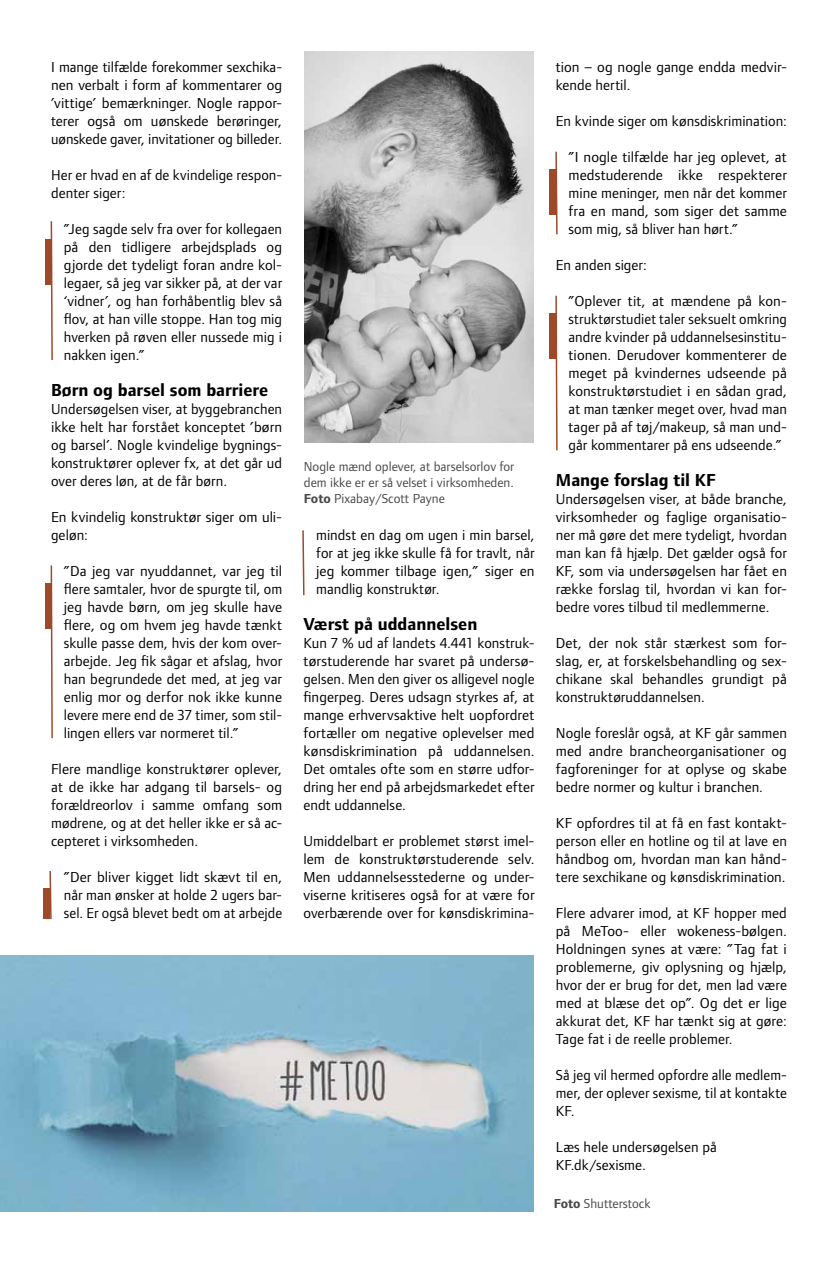
<style>
.page{position:relative;width:838px;height:1263px;background:#fff}
.page>*{position:absolute;margin:0;border:0;box-sizing:border-box;transform-origin:0 0}
.t1{font:700 18px "Foundry Form Sans";color:#000}
.t2{font:15px/18px "Foundry Form Sans";letter-spacing:.005em;color:#000;text-align:justify}
.t3{font:13.5px/16.2px "Foundry Form Sans";color:#484848;text-align:justify}
.s1{font-weight:700}
</style>
<div class="page">
<img style="left:0;top:955px;width:533px;height:256px">
<svg style="left:50px;top:221px;width:3px;height:139px"></svg>
<div style="left:45px;top:239px;width:6px;height:45px;background:#9c4a2a"></div>
<svg style="left:50px;top:565px;width:3px;height:174px"></svg>
<div style="left:45px;top:583px;width:6px;height:45px;background:#9c4a2a"></div>
<svg style="left:555px;top:295px;width:3px;height:156px"></svg>
<div style="left:550px;top:313px;width:6px;height:46px;background:#9c4a2a"></div>
<svg style="left:49px;top:871px;width:3px;height:49px"></svg>
<div style="left:44px;top:889px;width:6px;height:30px;background:#9c4a2a"></div>
<img style="left:304px;top:51px;width:229px;height:391px">
<svg style="left:302px;top:530px;width:3px;height:66px"></svg>
<svg style="left:555px;top:151px;width:3px;height:84px"></svg>
<div style="left:550px;top:169px;width:6px;height:46px;background:#9c4a2a"></div>
<p class="t2" style="left:51px;top:58px;width:233px">I mange tilfælde forekommer sexchika&shy;nen verbalt i form af kommentarer og ’vittige’ bemærkninger. Nogle rappor&shy;terer også om uønskede berøringer, uønskede gaver, invitationer og billeder.</p>
<p class="t2" style="left:51px;top:166px;width:233px">Her er hvad en af de kvindelige respon&shy;denter siger:</p>
<p class="t2" style="left:64px;top:220px;width:220px">”Jeg sagde selv fra over for kollegaen på den tidligere arbejdsplads og gjorde det tydeligt foran andre kol&shy;legaer, så jeg var sikker på, at der var ‘vidner’, og han forhåbentlig blev så flov, at han ville stoppe. Han tog mig hverken på røven eller nussede mig i nakken igen.”</p>
<p class="t1" style="left:51px;top:380px;width:219px">Børn og barsel som barriere</p>
<p class="t2" style="left:51px;top:400px;width:233px">Undersøgelsen viser, at byggebranchen ikke helt har forstået konceptet ’børn og barsel’. Nogle kvindelige bygnings&shy;konstruktører oplever fx, at det går ud over deres løn, at de får børn.</p>
<p class="t2" style="left:51px;top:508px;width:233px">En kvindelig konstruktør siger om uli&shy;geløn:</p>
<p class="t2" style="left:64px;top:562px;width:220px">”Da jeg var nyuddannet, var jeg til flere samtaler, hvor de spurgte til, om jeg havde børn, om jeg skulle have flere, og om hvem jeg havde tænkt skulle passe dem, hvis der kom over&shy;arbejde. Jeg fik sågar et afslag, hvor han begrundede det med, at jeg var enlig mor og derfor nok ikke kunne levere mere end de 37 timer, som stil&shy;lingen ellers var normeret til.”</p>
<p class="t2" style="left:51px;top:760px;width:233px">Flere mandlige konstruktører oplever, at de ikke har adgang til barsels- og forældreorlov i samme omfang som mødrene, og at det heller ikke er så ac&shy;cepteret i virksomheden.</p>
<p class="t2" style="left:64px;top:868px;width:220px">”Der bliver kigget lidt skævt til en, når man ønsker at holde 2 ugers bar&shy;sel. Er også blevet bedt om at arbejde</p>
<p class="t3" style="left:304px;top:458px;width:212px">Nogle mænd oplever, at barselsorlov for dem ikke er er så velset i virksomheden.<br><span class="s1">Foto</span> Pixabay/Scott Payne</p>
<p class="t2" style="left:316px;top:526px;width:220px">mindst en dag om ugen i min barsel, for at jeg ikke skulle få for travlt, når jeg kommer tilbage igen,” siger en mandlig konstruktør.</p>
<p class="t1" style="left:303px;top:614px;width:175px">Værst på uddannelsen</p>
<p class="t2" style="left:303px;top:634px;width:233px">Kun 7 % ud af landets 4.441 konstruk&shy;tørstuderende har svaret på undersø&shy;gelsen. Men den giver os alligevel nogle fingerpeg. Deres udsagn styrkes af, at mange erhvervsaktive helt uopfordret fortæller om negative oplevelser med kønsdiskrimination på uddannelsen.<br>Det omtales ofte som en større udfor&shy;dring her end på arbejdsmarkedet efter endt uddannelse.</p>
<p class="t2" style="left:303px;top:832px;width:233px">Umiddelbart er problemet størst imel&shy;lem de konstruktørstuderende selv.<br>Men uddannelsesstederne og under&shy;viserne kritiseres også for at være for overbærende over for kønsdiskrimina-</p>
<p class="t2" style="left:556px;top:58px;width:233px">tion – og nogle gange endda medvir&shy;kende hertil.</p>
<p class="t2" style="left:556px;top:112px;width:233px">En kvinde siger om kønsdiskrimination:</p>
<p class="t2" style="left:568px;top:148px;width:220px">”I nogle tilfælde har jeg oplevet, at medstuderende ikke respekterer mine meninger, men når det kommer fra en mand, som siger det samme som mig, så bliver han hørt.”</p>
<p class="t2" style="left:556px;top:256px;width:93px">En anden siger:</p>
<p class="t2" style="left:568px;top:292px;width:220px">”Oplever tit, at mændene på kon&shy;struktørstudiet taler seksuelt omkring andre kvinder på uddannelsesinstitu&shy;tionen. Derudover kommenterer de meget på kvindernes udseende på konstruktørstudiet i en sådan grad, at man tænker meget over, hvad man tager på af tøj/makeup, så man und&shy;går kommentarer på ens udseende.”</p>
<p class="t1" style="left:556px;top:470px;width:161px">Mange forslag til KF</p>
<p class="t2" style="left:556px;top:490px;width:233px">Undersøgelsen viser, at både branche, virksomheder og faglige organisatio&shy;ner må gøre det mere tydeligt, hvordan man kan få hjælp. Det gælder også for KF, som via undersøgelsen har fået en række forslag til, hvordan vi kan for&shy;bedre vores tilbud til medlemmerne.</p>
<p class="t2" style="left:556px;top:634px;width:233px">Det, der nok står stærkest som for&shy;slag, er, at forskelsbehandling og sex&shy;chikane skal behandles grundigt på konstruktøruddannelsen.</p>
<p class="t2" style="left:556px;top:724px;width:233px">Nogle foreslår også, at KF går sammen med andre brancheorganisationer og fagforeninger for at oplyse og skabe bedre normer og kultur i branchen.</p>
<p class="t2" style="left:556px;top:814px;width:233px">KF opfordres til at få en fast kontakt&shy;person eller en hotline og til at lave en håndbog om, hvordan man kan hånd&shy;tere sexchikane og kønsdiskrimination.</p>
<p class="t2" style="left:556px;top:904px;width:233px">Flere advarer imod, at KF hopper med på MeToo- eller wokeness-bølgen.<br>Holdningen synes at være: ”Tag fat i problemerne, giv oplysning og hjælp, hvor der er brug for det, men lad være med at blæse det op”. Og det er lige akkurat det, KF har tænkt sig at gøre:<br>Tage fat i de reelle problemer.</p>
<p class="t2" style="left:556px;top:1066px;width:233px">Så jeg vil hermed opfordre alle medlem&shy;mer, der oplever sexisme, til at kontakte KF.</p>
<p class="t2" style="left:556px;top:1138px;width:162px">Læs hele undersøgelsen på<br>KF.dk/sexisme.</p>
<p class="t3" style="left:553px;top:1195px;width:98px"><span class="s1">Foto</span> Shutterstock</p>
</div>
